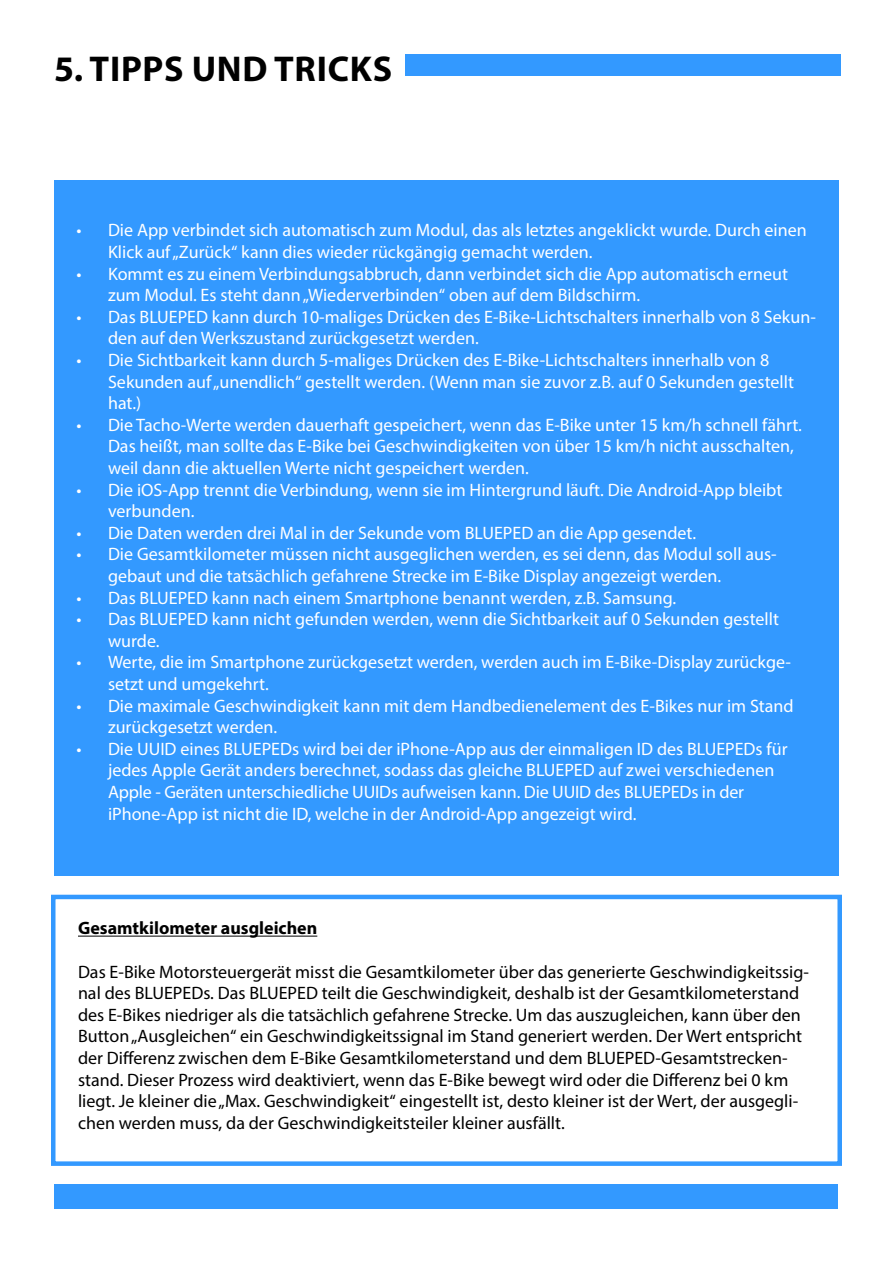
<style>
.page{position:relative;width:893px;height:1263px;background:#fff}
.page>*{position:absolute;margin:0;border:0;box-sizing:border-box;transform-origin:0 0}
.t1{font:700 36px "Myriad Pro";letter-spacing:.02em;color:#000}
.t2{font:18px/21.6px "Myriad Pro";color:#fff}
.t3{font:18px/21.6px "Myriad Pro";color:#000}
.t4{font:700 18px "Myriad Pro";color:#000}
</style>
<div class="page">
<div style="left:54px;top:180px;width:785px;height:696px;background:#39f"></div>
<hr style="left:78px;top:936px;width:239px;height:1px;background:#000">
<div style="left:51px;top:895px;width:791px;height:271px;border:4px solid #39f"></div>
<div style="left:405px;top:54px;width:435px;height:21px;background:#39f"></div>
<div style="left:54px;top:1185px;width:783px;height:24px;background:#39f"></div>
<p class="t1" style="left:54px;top:45px;width:340px">5. TIPPS UND TRICKS</p>
<p class="t2" style="left:108px;top:219px;width:700px;text-indent:-32px">• Die App verbindet sich automatisch zum Modul, das als letztes angeklickt wurde. Durch einen<br>Klick auf „Zurück“ kann dies wieder rückgängig gemacht werden.</p>
<p class="t2" style="left:108px;top:262px;width:681px;text-indent:-32px">• Kommt es zu einem Verbindungsabbruch, dann verbindet sich die App automatisch erneut zum Modul. Es steht dann „Wiederverbinden“ oben auf dem Bildschirm.</p>
<p class="t2" style="left:108px;top:306px;width:709px;text-indent:-32px">• Das BLUEPED kann durch 10-maliges Drücken des E-Bike-Lichtschalters innerhalb von 8 Sekun&shy;den auf den Werkszustand zurückgesetzt werden.</p>
<p class="t2" style="left:108px;top:349px;width:687px;text-indent:-32px">• Die Sichtbarkeit kann durch 5-maliges Drücken des E-Bike-Lichtschalters innerhalb von 8<br>Sekunden auf „unendlich“ gestellt werden. (Wenn man sie zuvor z.B. auf 0 Sekunden gestellt hat.)</p>
<p class="t2" style="left:108px;top:414px;width:695px;text-indent:-32px">• Die Tacho-Werte werden dauerhaft gespeichert, wenn das E-Bike unter 15 km/h schnell fährt.<br>Das heißt, man sollte das E-Bike bei Geschwindigkeiten von über 15 km/h nicht ausschalten, weil dann die aktuellen Werte nicht gespeichert werden.</p>
<p class="t2" style="left:108px;top:478px;width:676px;text-indent:-32px">• Die iOS-App trennt die Verbindung, wenn sie im Hintergrund läuft. Die Android-App bleibt verbunden.</p>
<p class="t2" style="left:76px;top:522px;width:621px">• Die Daten werden drei Mal in der Sekunde vom BLUEPED an die App gesendet.</p>
<p class="t2" style="left:108px;top:543px;width:670px;text-indent:-32px">• Die Gesamtkilometer müssen nicht ausgeglichen werden, es sei denn, das Modul soll aus&shy;gebaut und die tatsächlich gefahrene Strecke im E-Bike Display angezeigt werden.</p>
<p class="t2" style="left:76px;top:586px;width:601px">• Das BLUEPED kann nach einem Smartphone benannt werden, z.B. Samsung.</p>
<p class="t2" style="left:108px;top:608px;width:672px;text-indent:-32px">• Das BLUEPED kann nicht gefunden werden, wenn die Sichtbarkeit auf 0 Sekunden gestellt wurde.</p>
<p class="t2" style="left:108px;top:651px;width:685px;text-indent:-32px">• Werte, die im Smartphone zurückgesetzt werden, werden auch im E-Bike-Display zurückge&shy;setzt und umgekehrt.</p>
<p class="t2" style="left:108px;top:694px;width:687px;text-indent:-32px">• Die maximale Geschwindigkeit kann mit dem Handbedienelement des E-Bikes nur im Stand zurückgesetzt werden.</p>
<p class="t2" style="left:108px;top:738px;width:681px;text-indent:-32px">• Die UUID eines BLUEPEDs wird bei der iPhone-App aus der einmaligen ID des BLUEPEDs für jedes Apple Gerät anders berechnet, sodass das gleiche BLUEPED auf zwei verschiedenen Apple - Geräten unterschiedliche UUIDs aufweisen kann. Die UUID des BLUEPEDs in der iPhone-App ist nicht die ID, welche in der Android-App angezeigt wird.</p>
<p class="t4" style="left:78px;top:916px;width:241px">Gesamtkilometer ausgleichen</p>
<p class="t3" style="left:78px;top:960px;width:732px">Das E-Bike Motorsteuergerät misst die Gesamtkilometer über das generierte Geschwindigkeitssig&shy;nal des BLUEPEDs. Das BLUEPED teilt die Geschwindigkeit, deshalb ist der Gesamtkilometerstand des E-Bikes niedriger als die tatsächlich gefahrene Strecke. Um das auszugleichen, kann über den Button „Ausgleichen“ ein Geschwindigkeitssignal im Stand generiert werden. Der Wert entspricht der Differenz zwischen dem E-Bike Gesamtkilometerstand und dem BLUEPED-Gesamtstrecken&shy;stand. Dieser Prozess wird deaktiviert, wenn das E-Bike bewegt wird oder die Differenz bei 0 km liegt. Je kleiner die „Max. Geschwindigkeit“ eingestellt ist, desto kleiner ist der Wert, der ausgegli&shy;chen werden muss, da der Geschwindigkeitsteiler kleiner ausfällt.</p>
</div>
